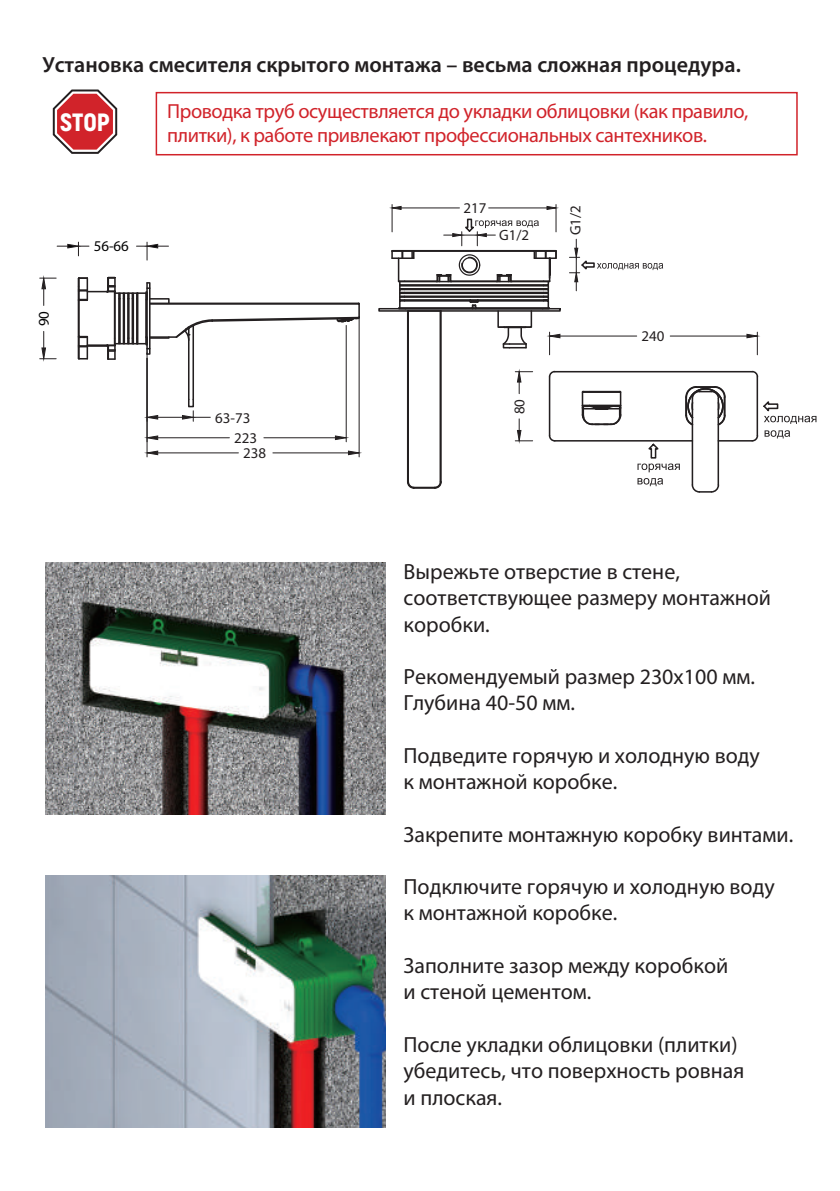
<style>
.page{position:relative;width:840px;height:1191px;background:#fff}
.page>*{position:absolute;margin:0;border:0;box-sizing:border-box;transform-origin:0 0}
.t1{font:900 25px "Akrobat";color:#fff}
.t2{font:22px/26.4px "Myriad Pro";color:#231f20}
.t3{font:600 22px "Myriad Pro";color:#231f20}
.t4{font:20.4px/24.4px "Myriad Pro";letter-spacing:-.02em;color:#d1232a}
.t5{font:15px/15.2px "Myriad Pro";color:#231f20;text-align:center}
.t6{font:15px "Myriad Pro";color:#030303}
</style>
<div class="page">
<div style="left:188px;top:399px;width:6px;height:8px;border:2px solid #231f20"></div>
<hr style="left:188px;top:328px;width:1px;height:71px;background:#231f20">
<hr style="left:192px;top:325px;width:2px;height:74px;background:#231f20">
<svg style="left:77px;top:276px;width:283px;height:85px"></svg>
<svg style="left:57px;top:242px;width:32px;height:14px"></svg>
<svg style="left:136px;top:242px;width:32px;height:18px"></svg>
<hr style="left:345px;top:325px;width:1px;height:117px;background:#231f20">
<hr style="left:158px;top:437px;width:71px;height:1px;background:#231f20">
<hr style="left:264px;top:437px;width:71px;height:1px;background:#231f20">
<svg style="left:146px;top:435px;width:13px;height:5px"></svg>
<svg style="left:334px;top:435px;width:13px;height:5px"></svg>
<hr style="left:147px;top:353px;width:1px;height:104px;background:#231f20">
<hr style="left:358px;top:316px;width:1px;height:141px;background:#231f20">
<hr style="left:158px;top:452px;width:80px;height:1px;background:#231f20">
<hr style="left:273px;top:452px;width:75px;height:1px;background:#231f20">
<svg style="left:146px;top:450px;width:13px;height:6px"></svg>
<svg style="left:347px;top:450px;width:13px;height:6px"></svg>
<svg style="left:40px;top:331px;width:16px;height:29px"></svg>
<svg style="left:40px;top:277px;width:16px;height:28px"></svg>
<svg style="left:146px;top:411px;width:64px;height:10px"></svg>
<svg style="left:569px;top:239px;width:93px;height:52px"></svg>
<hr style="left:691px;top:398px;width:1px;height:87px;background:#231f20">
<svg style="left:691px;top:483px;width:28px;height:10px"></svg>
<hr style="left:717px;top:398px;width:1px;height:87px;background:#231f20">
<hr style="left:554px;top:371px;width:197px;height:1px;background:#231f20">
<svg style="left:750px;top:370px;width:8px;height:8px"></svg>
<hr style="left:756px;top:377px;width:1px;height:58px;background:#231f20">
<svg style="left:750px;top:434px;width:8px;height:8px"></svg>
<hr style="left:554px;top:440px;width:138px;height:1px;background:#231f20">
<hr style="left:718px;top:440px;width:33px;height:1px;background:#231f20">
<svg style="left:685px;top:386px;width:41px;height:41px"></svg>
<svg style="left:581px;top:390px;width:41px;height:36px"></svg>
<svg style="left:637px;top:443px;width:42px;height:29px"></svg>
<svg style="left:637px;top:478px;width:25px;height:8px"></svg>
<svg style="left:763px;top:401px;width:53px;height:23px"></svg>
<svg style="left:764px;top:430px;width:25px;height:8px"></svg>
<hr style="left:559px;top:336px;width:77px;height:1px;background:#231f20">
<hr style="left:669px;top:336px;width:77px;height:1px;background:#231f20">
<svg style="left:745px;top:332px;width:12px;height:23px"></svg>
<svg style="left:378px;top:204px;width:183px;height:285px"></svg>
<svg style="left:52px;top:89px;width:66px;height:65px"></svg>
<div style="left:155px;top:92px;width:642px;height:63px;border:2px solid #d1232a"></div>
<img style="left:45px;top:562px;width:341px;height:253px">
<img style="left:45px;top:875px;width:341px;height:252px">
<p class="t3" style="left:42px;top:51px;width:699px">Установка смесителя скрытого монтажа – весьма сложная процедура.</p>
<p class="t1" style="left:60px;top:106px;width:51px">STOP</p>
<p class="t4" style="left:167px;top:98px;width:582px">Проводка труб осуществляется до укладки облицовки (как правило, плитки), к работе привлекают профессиональных сантехников.</p>
<p class="t6" style="left:35px;top:326px;width:17px;rotate:-90deg">90</p>
<p class="t6" style="left:94px;top:237px;width:37px">56-66</p>
<p class="t5" style="left:215px;top:410px;width:37px">63-73</p>
<p class="t5" style="left:234px;top:430px;width:33px">223<br>238</p>
<p class="t5" style="left:463px;top:200px;width:24px">217</p>
<p class="t5" style="left:499px;top:227px;width:32px">G1/2</p>
<p class="t5" style="left:567px;top:235px;width:32px;rotate:-90deg">G1/2</p>
<p class="t5" style="left:511px;top:414px;width:17px;rotate:-90deg">80</p>
<p class="t5" style="left:641px;top:328px;width:24px">240</p>
<p class="t2" style="left:403px;top:558px;width:369px">Вырежьте отверстие в стене, соответствующее размеру монтажной коробки.</p>
<p class="t2" style="left:403px;top:663px;width:353px">Рекомендуемый размер 230х100 мм.<br>Глубина 40-50 мм.</p>
<p class="t2" style="left:403px;top:742px;width:357px">Подведите горячую и холодную воду к монтажной коробке.</p>
<p class="t2" style="left:403px;top:820px;width:391px">Закрепите монтажную коробку винтами.</p>
<p class="t2" style="left:403px;top:873px;width:372px">Подключите горячую и холодную воду к монтажной коробке.</p>
<p class="t2" style="left:403px;top:952px;width:326px">Заполните зазор между коробкой и стеной цементом.</p>
<p class="t2" style="left:403px;top:1030px;width:342px">После укладки облицовки (плитки) убедитесь, что поверхность ровная и плоская.</p>
</div>
